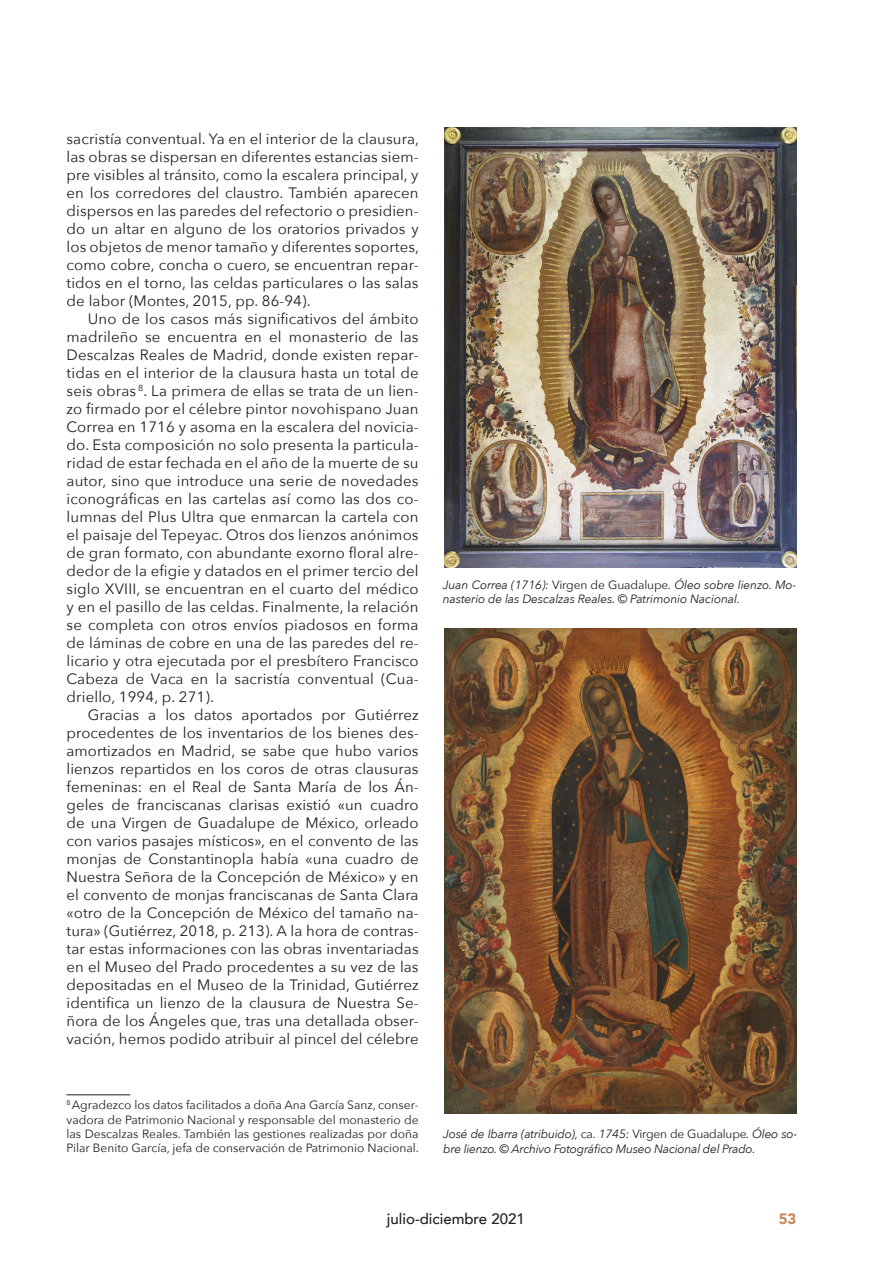
<style>
.page{position:relative;width:893px;height:1263px;background:#fff}
.page>*{position:absolute;margin:0;border:0;box-sizing:border-box;transform-origin:0 0}
.TEXTO{font:15px/18px "Avenir Next";letter-spacing:.005em;color:#231f20;text-align:justify}
.t1{font:500 15px "Avenir";color:#231f20}
.t2{font:900 15px "Avenir";color:#c6895c}
.Nota_al_pie{font:12px/14.4px "Avenir Next";color:#231f20;text-align:justify}
.t3{font:italic 12px/14.4px "Avenir Next";letter-spacing:-.02em;color:#231f20}
.s1{font-style:normal}
</style>
<div class="page">
<img style="left:444px;top:128px;width:352px;height:439px">
<img style="left:444px;top:628px;width:352px;height:485px">
<hr style="left:67px;top:1094px;width:63px;height:1px;background:#231f20">
<p class="TEXTO" style="left:67px;top:129px;width:354px">sacristía conventual. Ya en el interior de la clausura, las obras se dispersan en diferentes estancias siem&shy;pre visibles al tránsito, como la escalera principal, y en los corredores del claustro. También aparecen dispersos en las paredes del refectorio o presidien&shy;do un altar en alguno de los oratorios privados y los objetos de menor tamaño y diferentes soportes, como cobre, concha o cuero, se encuentran repar&shy;tidos en el torno, las celdas particulares o las salas de labor (Montes, 2015, pp. 86-94).</p>
<p class="TEXTO" style="left:67px;top:309px;width:354px;text-indent:21px">Uno de los casos más significativos del ámbito madrileño se encuentra en el monasterio de las Descalzas Reales de Madrid, donde existen repar&shy;tidas en el interior de la clausura hasta un total de seis obras <sup>8</sup>. La primera de ellas se trata de un lien&shy;zo firmado por el célebre pintor novohispano Juan Correa en 1716 y asoma en la escalera del novicia&shy;do. Esta composición no solo presenta la particula&shy;ridad de estar fechada en el año de la muerte de su autor, sino que introduce una serie de novedades iconográficas en las cartelas así como las dos co&shy;lumnas del Plus Ultra que enmarcan la cartela con el paisaje del Tepeyac. Otros dos lienzos anónimos de gran formato, con abundante exorno floral alre&shy;dedor de la efigie y datados en el primer tercio del siglo XVIII, se encuentran en el cuarto del médico y en el pasillo de las celdas. Finalmente, la relación se completa con otros envíos piadosos en forma de láminas de cobre en una de las paredes del re&shy;licario y otra ejecutada por el presbítero Francisco Cabeza de Vaca en la sacristía conventual (Cua&shy;driello, 1994, p. 271).</p>
<p class="TEXTO" style="left:67px;top:705px;width:354px;text-indent:21px">Gracias a los datos aportados por Gutiérrez procedentes de los inventarios de los bienes des&shy;amortizados en Madrid, se sabe que hubo varios lienzos repartidos en los coros de otras clausuras femeninas: en el Real de Santa María de los Án&shy;geles de franciscanas clarisas existió «un cuadro de una Virgen de Guadalupe de México, orleado con varios pasajes místicos», en el convento de las monjas de Constantinopla había «una cuadro de Nuestra Señora de la Concepción de México» y en el convento de monjas franciscanas de Santa Clara «otro de la Concepción de México del tamaño na&shy;tura» (Gutiérrez, 2018, p. 213). A la hora de contras&shy;tar estas informaciones con las obras inventariadas en el Museo del Prado procedentes a su vez de las depositadas en el Museo de la Trinidad, Gutiérrez identifica un lienzo de la clausura de Nuestra Se&shy;ñora de los Ángeles que, tras una detallada obser&shy;vación, hemos podido atribuir al pincel del célebre</p>
<p class="Nota_al_pie" style="left:67px;top:1097px;width:354px"><sup>8</sup> Agradezco los datos facilitados a doña Ana García Sanz, conser&shy;vadora de Patrimonio Nacional y responsable del monasterio de las Descalzas Reales. También las gestiones realizadas por doña Pilar Benito García, jefa de conservación de Patrimonio Nacional.</p>
<p class="t3" style="left:443px;top:577px;width:355px">Juan Correa (1716): <span class="s1">Virgen de Guadalupe</span>. Óleo sobre lienzo. Mo&shy;nasterio de las Descalzas Reales. © Patrimonio Nacional.</p>
<p class="t3" style="left:443px;top:1126px;width:355px">José de Ibarra (atribuido), <span class="s1">ca.</span> 1745: <span class="s1">Virgen de Guadalupe</span>. Óleo so&shy;bre lienzo. © Archivo Fotográfico Museo Nacional del Prado.</p>
<p class="t1" style="left:387px;top:1206px;width:139px">julio-diciembre 2021</p>
<p class="t2" style="left:779px;top:1206px;width:19px">53</p>
</div>
